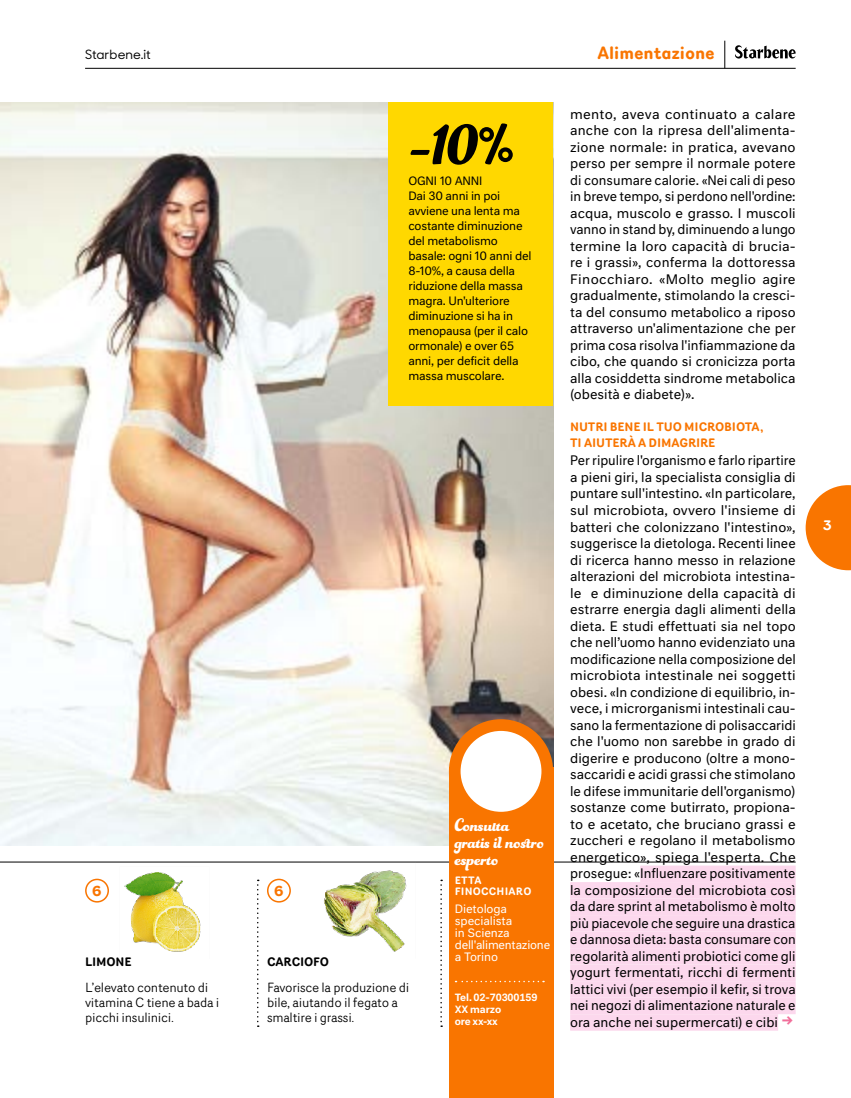
<style>
.page{position:relative;width:851px;height:1098px;background:#fff}
.page>*{position:absolute;margin:0;border:0;box-sizing:border-box;transform-origin:0 0}
.t1{font:68.55px "Funkydori";color:#000}
.t2{font:19.5px/16.5px "Funkydori";color:#fff}
.t3{font:700 17.25px "Router";color:#f97500}
.t4{font:700 14.7px "Router";color:#f97500}
.t5{font:700 13.5px "Router";color:#fff}
.t6{font:13.05px/15px "Router";letter-spacing:-.02em;color:#000}
.t7{font:12.75px/16.5px "Neutral Std";color:#000;text-align:justify}
.t8{font:500 12.75px "Sharp Sans Display No 1";color:#000}
.t9{font:700 12.75px "Neutral Std";color:#f16e9a}
.t10{font:700 12px/16.5px "Router";letter-spacing:-.01em;color:#f97500}
.t11{font:700 12px "Router";letter-spacing:-.01em;color:#000}
.t12{font:11.25px/15px "Neutral Std";letter-spacing:-.02em;color:#000}
.t13{font:11.25px/12px "Neutral Std";letter-spacing:-.01em;color:#fff}
.t14{font:700 10.5px/10.5px "Router";letter-spacing:.02em;color:#fff}
.t15{font:500 9.75px/12px "Neutral Std";letter-spacing:-.01em;color:#fff}
</style>
<div class="page">
<hr style="left:85px;top:68px;width:710px;height:1px;background:#000">
<svg style="left:724px;top:41px;width:1px;height:27px"></svg>
<svg style="left:805px;top:485px;width:45px;height:85px"></svg>
<svg style="left:735px;top:45px;width:60px;height:14px"></svg>
<hr style="left:0;top:861px;width:795px;height:1px;background:#000">
<img style="left:0;top:102px;width:553px;height:743px">
<div style="left:640px;top:865px;width:155px;height:16px;background:#fcd8ed"></div>
<div style="left:570px;top:881px;width:225px;height:17px;background:#fcd8ed"></div>
<div style="left:570px;top:898px;width:225px;height:16px;background:#fcd8ed"></div>
<div style="left:570px;top:914px;width:225px;height:17px;background:#fcd8ed"></div>
<div style="left:570px;top:931px;width:225px;height:16px;background:#fcd8ed"></div>
<div style="left:570px;top:947px;width:225px;height:17px;background:#fcd8ed"></div>
<div style="left:570px;top:964px;width:225px;height:16px;background:#fcd8ed"></div>
<div style="left:570px;top:980px;width:225px;height:17px;background:#fcd8ed"></div>
<div style="left:570px;top:997px;width:225px;height:16px;background:#fcd8ed"></div>
<div style="left:570px;top:1013px;width:208px;height:17px;background:#fcd8ed"></div>
<div style="left:449px;top:767px;width:104px;height:330px;background:#f97500"></div>
<svg style="left:455px;top:980px;width:89px;height:1px"></svg>
<div style="left:454px;top:724px;width:93px;height:93px;background:#fff;border-radius:50%"></div>
<div style="left:449px;top:719px;width:104px;height:104px;border:12px solid #f97500;border-radius:50%"></div>
<svg style="left:257px;top:879px;width:2px;height:147px"></svg>
<svg style="left:440px;top:879px;width:2px;height:147px"></svg>
<div style="left:267px;top:878px;width:24px;height:24px;border:2px solid #f97500;border-radius:50%"></div>
<div style="left:85px;top:878px;width:24px;height:24px;border:2px solid #f97500;border-radius:50%"></div>
<div style="left:388px;top:102px;width:165px;height:303px;background:#ffd800"></div>
<img style="left:124px;top:872px;width:77px;height:80px">
<img style="left:321px;top:861px;width:94px;height:91px">
<p class="t8" style="left:85px;top:45px;width:67px">Starbene.it</p>
<h3 class="t3" style="left:597px;top:39px;width:119px">Alimentazione</h3>
<h1 class="t1" style="left:408px;top:100px;width:107px">-10%</h1>
<p class="t12" style="left:408px;top:173px;width:124px">OGNI 10 ANNI<br>Dai 30 anni in poi avviene una lenta ma costante diminuzione del metabolismo basale: ogni 10 anni del<br>8-10%, a causa della riduzione della massa magra. Un'ulteriore diminuzione si ha in menopausa (per il calo ormonale) e over 65 anni, per deficit della massa muscolare.</p>
<p class="t4" style="left:93px;top:879px;width:10px">6</p>
<p class="t4" style="left:274px;top:879px;width:10px">6</p>
<p class="t11" style="left:85px;top:952px;width:48px">LIMONE</p>
<p class="t11" style="left:267px;top:952px;width:64px">CARCIOFO</p>
<h2 class="t2" style="left:454px;top:816px;width:91px">Consulta gratis il nostro esperto</h2>
<p class="t14" style="left:454px;top:874px;width:78px">ETTA<br>FINOCCHIARO</p>
<p class="t13" style="left:454px;top:901px;width:97px">Dietologa specialista<br>in Scienza dell'alimentazione a Torino</p>
<p class="t6" style="left:85px;top:979px;width:136px">L’elevato contenuto di vitamina C tiene a bada i picchi insulinici.</p>
<p class="t6" style="left:267px;top:979px;width:144px">Favorisce la produzione di bile, aiutando il fegato a smaltire i grassi.</p>
<p class="t15" style="left:454px;top:990px;width:84px">Tel. 02-70300159<br>XX marzo<br>ore xx-xx</p>
<p class="t7" style="left:570px;top:105px;width:227px">mento, aveva continuato a calare anche con la ripresa dell'alimenta&shy;zione normale: in pratica, avevano perso per sempre il normale potere di consumare calorie. «Nei cali di peso in breve tempo, si perdono nell'ordine: acqua, muscolo e grasso. I muscoli vanno in stand by, diminuendo a lungo termine la loro capacità di brucia&shy;re i grassi», conferma la dottoressa Finocchiaro. «Molto meglio agire gradualmente, stimolando la cresci&shy;ta del consumo metabolico a riposo attraverso un'alimentazione che per prima cosa risolva l'infiammazione da cibo, che quando si cronicizza porta alla cosiddetta sindrome metabolica (obesità e diabete)».</p>
<p class="t10" style="left:570px;top:418px;width:195px">NUTRI BENE IL TUO MICROBIOTA,<br>TI AIUTERÀ A DIMAGRIRE</p>
<p class="t7" style="left:570px;top:452px;width:227px">Per ripulire l'organismo e farlo ripartire a pieni giri, la specialista consiglia di puntare sull'intestino. «In particolare, sul microbiota, ovvero l'insieme di batteri che colonizzano l'intestino», suggerisce la dietologa. Recenti linee di ricerca hanno messo in relazione alterazioni del microbiota intestina&shy;le e diminuzione della capacità di estrarre energia dagli alimenti della dieta. E studi effettuati sia nel topo che nell’uomo hanno evidenziato una modificazione nella composizione del microbiota intestinale nei soggetti obesi. «In condizione di equilibrio, in&shy;vece, i microrganismi intestinali cau&shy;sano la fermentazione di polisaccaridi che l'uomo non sarebbe in grado di digerire e producono (oltre a mono&shy;saccaridi e acidi grassi che stimolano le difese immunitarie dell'organismo) sostanze come butirrato, propiona&shy;to e acetato, che bruciano grassi e zuccheri e regolano il metabolismo energetico», spiega l'esperta. Che prosegue: «Influenzare positivamente la composizione del microbiota così da dare sprint al metabolismo è molto più piacevole che seguire una drastica e dannosa dieta: basta consumare con regolarità alimenti probiotici come gli yogurt fermentati, ricchi di fermenti lattici vivi (per esempio il kefir, si trova nei negozi di alimentazione naturale e ora anche nei supermercati) e cibi</p>
<p class="t9" style="left:781px;top:1011px;width:14px">→</p>
<p class="t5" style="left:823px;top:515px;width:10px">3</p>
</div>
